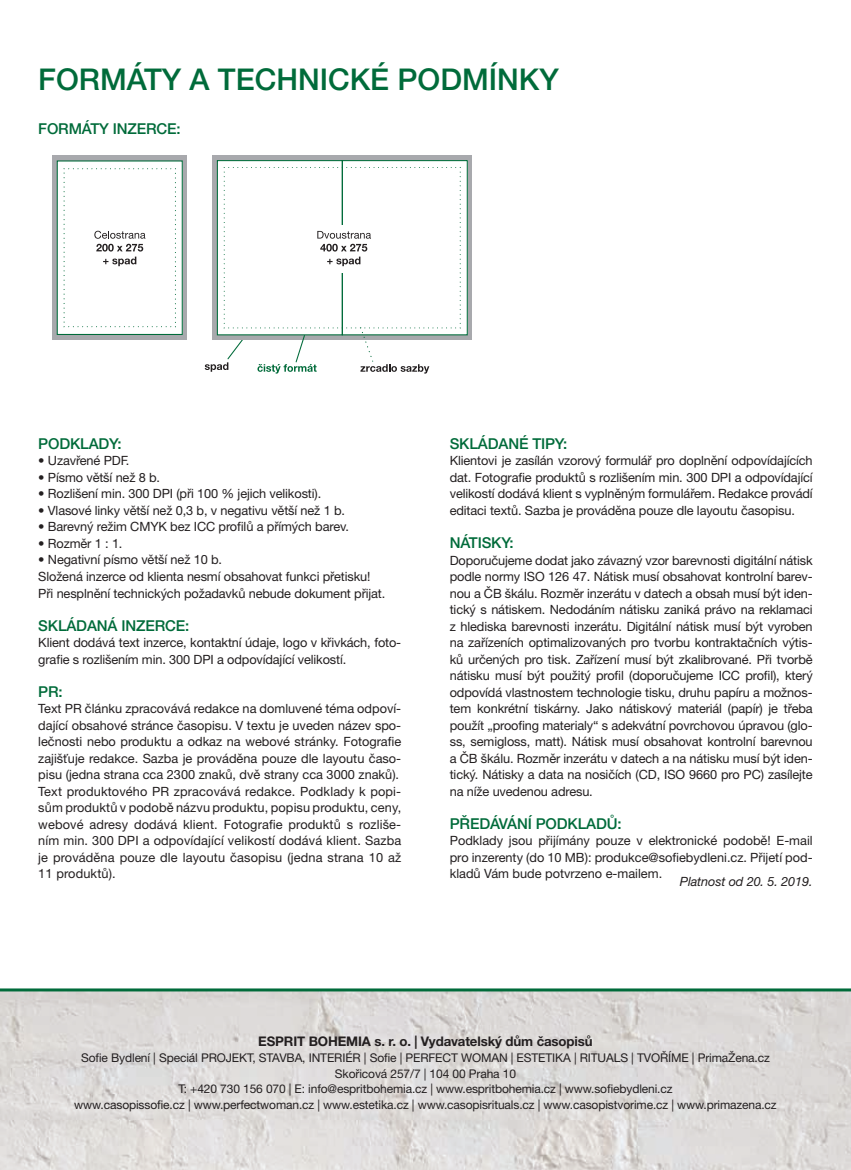
<style>
.page{position:relative;width:851px;height:1170px;background:#fff}
.page>*{position:absolute;margin:0;border:0;box-sizing:border-box;transform-origin:0 0}
.t1{font:500 30px "Helvetica Neue LT Pro";color:#006b3a}
.t2{font:500 15px "Helvetica Neue LT Pro";letter-spacing:-.01em;color:#006b3a}
.t3{font:700 13.2px "Helvetica Neue LT Pro";letter-spacing:-.01em;color:#231f20}
.t4{font:12.75px/16.5px "Helvetica Neue LT Pro";color:#231f20}
.t5{font:italic 12.75px "Helvetica Neue LT Pro";letter-spacing:-.01em;color:#231f20}
.t6{font:12px/15.8px "Helvetica Neue LT Pro";letter-spacing:-.01em;color:#231f20;text-align:center}
</style>
<div class="page">
<img style="left:0;top:991px;width:850px;height:178px">
<svg style="left:213px;top:156px;width:134px;height:184px"></svg>
<div style="left:217px;top:161px;width:125px;height:174px;background:#fff"></div>
<div style="left:342px;top:156px;width:130px;height:184px;background:linear-gradient(to right,#a8a9ad,#a8a9ad)"></div>
<div style="left:342px;top:161px;width:125px;height:174px;background:#fff"></div>
<div style="left:341px;top:160px;width:126px;height:175px;border:1px solid #006b3a"></div>
<div style="left:53px;top:156px;width:134px;height:184px;background:#a8a9ad"></div>
<div style="left:57px;top:161px;width:125px;height:173px;background:#fff"></div>
<div style="left:57px;top:160px;width:126px;height:175px;border:1px solid #006b3a"></div>
<svg style="left:64px;top:168px;width:112px;height:159px"></svg>
<svg style="left:205px;top:167px;width:255px;height:206px"></svg>
<hr style="left:0;top:988px;width:850px;height:3px;background:#006b3a">
<h1 class="t1" style="left:38px;top:61px;width:522px">FORMÁTY A TECHNICKÉ PODMÍNKY</h1>
<p class="t2" style="left:38px;top:120px;width:11px">FORMÁTY</p>
<p class="t2" style="left:113px;top:120px;width:10px">INZERCE</p>
<p class="t2" style="left:176px;top:120px;width:6px">:</p>
<p class="t2" style="left:38px;top:434px;width:85px">PODKLADY:</p>
<p class="t4" style="left:38px;top:452px;width:93px">• Uzavřené PDF.</p>
<p class="t4" style="left:38px;top:469px;width:123px">• Písmo větší než 8 b.</p>
<p class="t4" style="left:38px;top:485px;width:284px">• Rozlišení min. 300 DPI (při 100 % jejich velikosti).</p>
<p class="t4" style="left:38px;top:502px;width:308px">• Vlasové linky větší než 0,3 b, v negativu větší než 1 b.</p>
<p class="t4" style="left:38px;top:518px;width:312px">• Barevný režim CMYK bez ICC profilů a přímých barev.</p>
<p class="t4" style="left:38px;top:535px;width:86px">• Rozměr 1 : 1.</p>
<p class="t4" style="left:38px;top:551px;width:348px">• Negativní písmo větší než 10 b.<br>Složená inzerce od klienta nesmí obsahovat funkci přetisku!<br>Při nesplnění technických požadavků nebude dokument přijat.</p>
<p class="t2" style="left:38px;top:616px;width:152px">SKLÁDANÁ INZERCE:</p>
<p class="t4" style="left:38px;top:634px;width:364px">Klient dodává text inzerce, kontaktní údaje, logo v křivkách, foto&shy;grafie s rozlišením min. 300 DPI a odpovídající velikostí.</p>
<p class="t2" style="left:38px;top:682px;width:26px">PR:</p>
<p class="t4" style="left:38px;top:700px;width:364px">Text PR článku zpracovává redakce na domluvené téma odpoví&shy;dající obsahové stránce časopisu. V textu je uveden název spo&shy;lečnosti nebo produktu a odkaz na webové stránky. Fotografie zajišťuje redakce. Sazba je prováděna pouze dle layoutu časo&shy;pisu (jedna strana cca 2300 znaků, dvě strany cca 3000 znaků).<br>Text produktového PR zpracovává redakce. Podklady k popi&shy;sům produktů v podobě názvu produktu, popisu produktu, ceny, webové adresy dodává klient. Fotografie produktů s rozliše&shy;ním min. 300 DPI a odpovídající velikostí dodává klient. Sazba je prováděna pouze dle layoutu časopisu (jedna strana 10 až 11 produktů).</p>
<p class="t2" style="left:449px;top:434px;width:119px">SKLÁDANÉ TIPY:</p>
<p class="t4" style="left:449px;top:452px;width:364px;text-align:justify">Klientovi je zasílán vzorový formulář pro doplnění odpovídajících dat. Fotografie produktů s rozlišením min. 300 DPI a odpovídající velikostí dodává klient s vyplněným formulářem. Redakce provádí editaci textů. Sazba je prováděna pouze dle layoutu časopisu.</p>
<p class="t2" style="left:449px;top:533px;width:65px">NÁTISKY:</p>
<p class="t4" style="left:449px;top:551px;width:364px;text-align:justify">Doporučujeme dodat jako závazný vzor barevnosti digitální nátisk podle normy ISO 126 47. Nátisk musí obsahovat kontrolní barev&shy;nou a ČB škálu. Rozměr inzerátu v datech a obsah musí být iden&shy;tický s nátiskem. Nedodáním nátisku zaniká právo na reklamaci z hlediska barevnosti inzerátu. Digitální nátisk musí být vyroben na zařízeních optimalizovaných pro tvorbu kontraktačních výtis&shy;ků určených pro tisk. Zařízení musí být zkalibrované. Při tvorbě nátisku musí být použitý profil (doporučujeme ICC profil), který odpovídá vlastnostem technologie tisku, druhu papíru a možnos&shy;tem konkrétní tiskárny. Jako nátiskový materiál (papír) je třeba použít „proofing materialy“ s adekvátní povrchovou úpravou (glo&shy;ss, semigloss, matt). Nátisk musí obsahovat kontrolní barevnou a ČB škálu. Rozměr inzerátu v datech a na nátisku musí být iden&shy;tický. Nátisky a data na nosičích (CD, ISO 9660 pro PC) zasílejte na níže uvedenou adresu.</p>
<p class="t2" style="left:449px;top:814px;width:30px">PŘEDÁVÁNÍ</p>
<p class="t2" style="left:535px;top:814px;width:11px">PODKLAD</p>
<p class="t2" style="left:606px;top:814px;width:16px">Ů:</p>
<p class="t4" style="left:449px;top:832px;width:364px;text-align:justify">Podklady jsou přijímány pouze v elektronické podobě! E-mail pro inzerenty (do 10 MB): produkce@sofiebydleni.cz. Přijetí pod&shy;kladů Vám bude potvrzeno e-mailem.</p>
<p class="t5" style="left:679px;top:873px;width:134px">Platnost od 20. 5. 2019.</p>
<p class="t3" style="left:258px;top:1032px;width:336px">ESPRIT BOHEMIA s. r. o. | Vydavatelský dům časopisů</p>
<p class="t6" style="left:81px;top:1049px;width:514px">Sofie Bydlení | Speciál PROJEKT, STAVBA, INTERIÉR | Sofie | PERFECT WOMAN | ESTETIKA | Rituals</p>
<p class="t6" style="left:631px;top:1049px;width:140px">| TVOŘÍME | PrimaŽena.cz</p>
<p class="t6" style="left:74px;top:1065px;width:703px">Skořicová 257/7 | 104 00 Praha 10<br>T: +420 730 156 070 | E: info@espritbohemia.cz | www.espritbohemia.cz | www.sofiebydleni.cz<br>www.casopissofie.cz | www.perfectwoman.cz | www.estetika.cz | www.casopisrituals.cz | www.casopistvorime.cz | www.primazena.cz</p>
</div>
